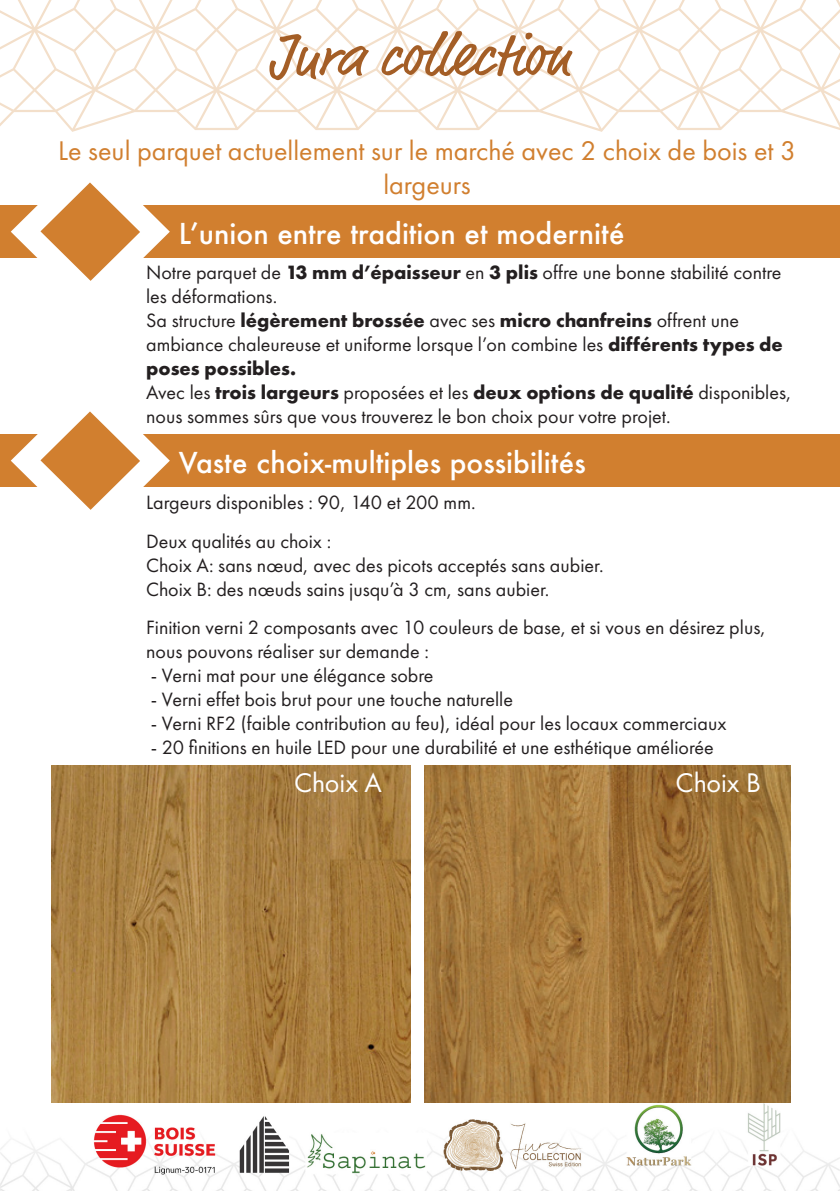
<style>
.page{position:relative;width:840px;height:1191px;background:#fff}
.page>*{position:absolute;margin:0;border:0;box-sizing:border-box;transform-origin:0 0}
.t1{font:60px "Market Pro";color:#a45e26}
.t2{font:500 28px "Futura";color:#fff}
.t3{font:28px/33.6px "Futura PT";color:#d17f2f;text-align:center}
.t4{font:28px "Futura PT";color:#fff}
.t5{font:20px/24px "Futura PT";color:#231f20}
.s1{font-weight:700}
</style>
<div class="page">
<svg style="left:0;top:0;width:839px;height:132px"></svg>
<div style="left:0;top:205px;width:839px;height:53px;background:#d17f2f"></div>
<svg style="left:11px;top:182px;width:159px;height:99px"></svg>
<div style="left:0;top:434px;width:839px;height:53px;background:#d17f2f"></div>
<svg style="left:11px;top:411px;width:159px;height:99px"></svg>
<img style="left:51px;top:765px;width:359px;height:338px">
<img style="left:424px;top:765px;width:365px;height:338px">
<img style="left:0;top:1103px;width:839px;height:88px">
<p class="t1" style="left:269px;top:15px;width:302px">Jura collection</p>
<p class="t3" style="left:58px;top:134px;width:738px">Le seul parquet actuellement sur le marché avec 2 choix de bois et 3 largeurs</p>
<p class="t2" style="left:179px;top:214px;width:447px">L’union entre tradition et modernité</p>
<p class="t5" style="left:146px;top:260px;width:636px">Notre parquet de <span class="s1">13 mm d’épaisseur</span> en <span class="s1">3 plis</span> offre une bonne stabilité contre les déformations.</p>
<p class="t5" style="left:146px;top:308px;width:638px">Sa structure <span class="s1">légèrement brossée</span> avec ses <span class="s1">micro chanfreins</span> offrent une ambiance chaleureuse et uniforme lorsque l’on combine les <span class="s1">différents types de poses possibles.</span></p>
<p class="t5" style="left:146px;top:380px;width:646px">Avec les <span class="s1">trois largeurs</span> proposées et les <span class="s1">deux options de qualité</span> disponibles, nous sommes sûrs que vous trouverez le bon choix pour votre projet.</p>
<p class="t2" style="left:179px;top:443px;width:408px">Vaste choix-multiples possibilités</p>
<p class="t5" style="left:146px;top:490px;width:331px">Largeurs disponibles : 90, 140 et 200 mm.</p>
<p class="t5" style="left:146px;top:529px;width:186px">Deux qualités au choix :</p>
<p class="t5" style="left:146px;top:553px;width:459px">Choix A: sans nœud, avec des picots acceptés sans aubier.</p>
<p class="t5" style="left:146px;top:577px;width:404px">Choix B: des nœuds sains jusqu’à 3 cm, sans aubier.</p>
<p class="t5" style="left:146px;top:615px;width:621px">Finition verni 2 composants avec 10 couleurs de base, et si vous en désirez plus, nous pouvons réaliser sur demande :</p>
<p class="t5" style="left:151px;top:663px;width:284px">- Verni mat pour une élégance sobre</p>
<p class="t5" style="left:151px;top:687px;width:363px">- Verni effet bois brut pour une touche naturelle</p>
<p class="t5" style="left:151px;top:711px;width:576px">- Verni RF2 (faible contribution au feu), idéal pour les locaux commerciaux</p>
<p class="t5" style="left:151px;top:735px;width:564px">- 20 finitions en huile LED pour une durabilité et une esthétique améliorée</p>
<p class="t4" style="left:294px;top:766px;width:89px">Choix A</p>
<p class="t4" style="left:675px;top:766px;width:87px">Choix B</p>
</div>
